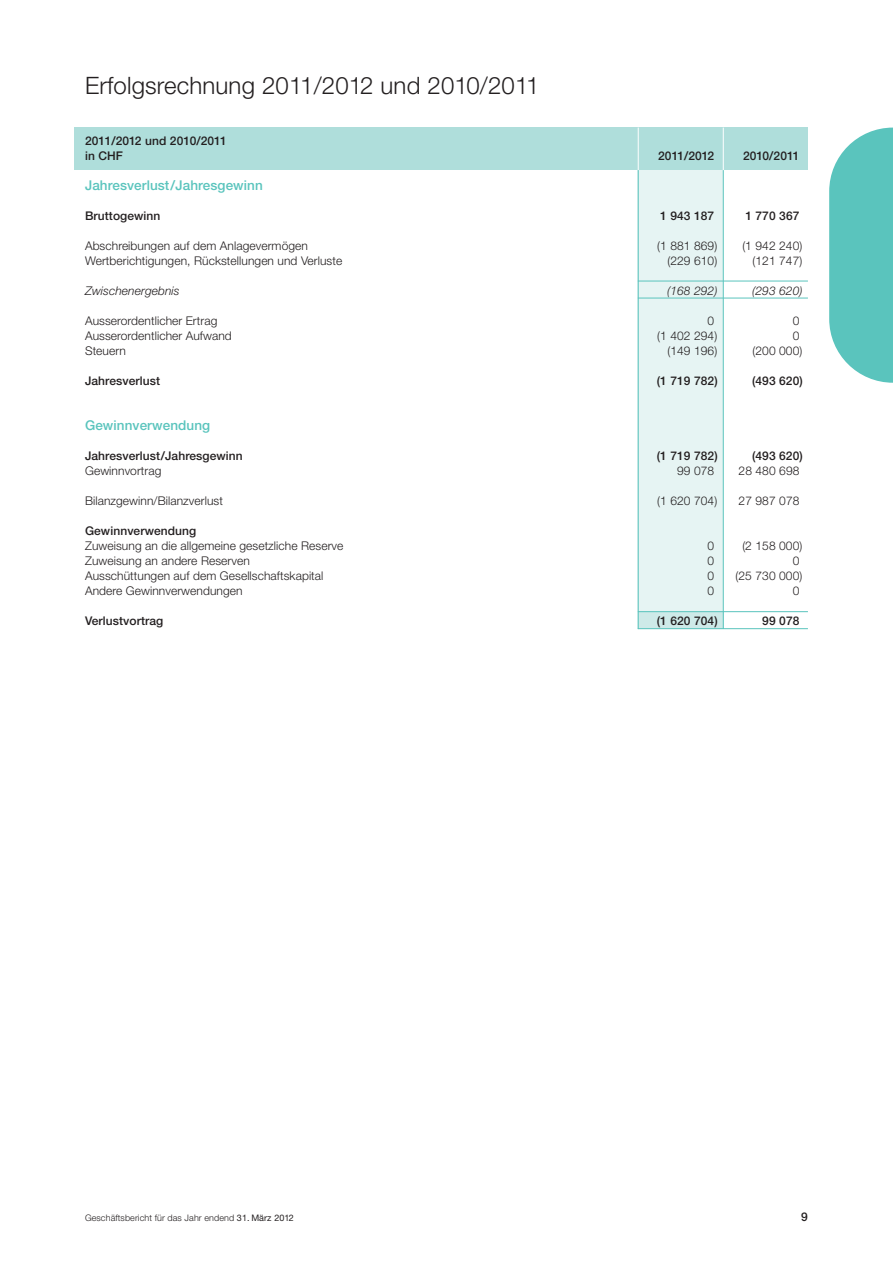
<style>
.page{position:relative;width:893px;height:1263px;background:#fff}
.page>*{position:absolute;margin:0;border:0;box-sizing:border-box;transform-origin:0 0}
.t1{font:300 24px "Helvetica Neue LT Std";letter-spacing:.005em;color:#231f20}
.t2{font:500 13.5px "Helvetica Neue LT Std";letter-spacing:.005em;color:#5ac4bd}
.t3{font:300 12px "Helvetica Neue LT Std";letter-spacing:.005em;color:#231f20}
.t4{font:500 12px/15px "Helvetica Neue LT Std";letter-spacing:.005em;color:#231f20}
.t5{font:italic 300 12px "Helvetica Neue LT Std";letter-spacing:.005em;color:#231f20}
.t6{font:300 9px "Helvetica Neue LT Std";letter-spacing:.01em;color:#231f20}
.s1{font-weight:400}
</style>
<div class="page">
<svg style="left:829px;top:128px;width:63px;height:255px;background:#6ccac4"></svg>
<div style="left:638px;top:128px;width:85px;height:501px;background:#e6f4f3"></div>
<div style="left:74px;top:128px;width:734px;height:42px;background:#afdedb"></div>
<hr style="left:638px;top:128px;width:1px;height:42px;background:#fff">
<hr style="left:723px;top:128px;width:1px;height:42px;background:#fff">
<div style="left:639px;top:611px;width:85px;height:17px;background:#ceeae8"></div>
<hr style="left:638px;top:170px;width:1px;height:459px;background:#5ac4bd">
<hr style="left:723px;top:170px;width:1px;height:459px;background:#5ac4bd">
<hr style="left:638px;top:628px;width:170px;height:1px;background:#5ac4bd">
<hr style="left:638px;top:611px;width:170px;height:1px;background:#5ac4bd">
<hr style="left:638px;top:298px;width:170px;height:1px;background:#5ac4bd">
<hr style="left:638px;top:281px;width:170px;height:1px;background:#5ac4bd">
<h1 class="t1" style="left:85px;top:70px;width:456px">Erfolgsrechnung 2011/2012 und 2010/2011</h1>
<p class="t4" style="left:85px;top:133px;width:143px">2011/2012 und 2010/2011 in CHF</p>
<p class="t4" style="left:658px;top:148px;width:58px">2011/2012</p>
<p class="t4" style="left:743px;top:148px;width:58px">2010/2011</p>
<p class="t2" style="left:85px;top:177px;width:179px">Jahresverlust/Jahresgewinn</p>
<p class="t4" style="left:85px;top:208px;width:77px">Bruttogewinn</p>
<p class="t4" style="left:660px;top:208px;width:56px">1 943 187</p>
<p class="t4" style="left:745px;top:208px;width:56px">1 770 367</p>
<p class="t3" style="left:85px;top:238px;width:224px">Abschreibungen auf dem Anlagevermögen</p>
<p class="t3" style="left:657px;top:238px;width:61px">(1 881 869)</p>
<p class="t3" style="left:742px;top:238px;width:61px">(1 942 240)</p>
<p class="t3" style="left:85px;top:253px;width:259px">Wertberichtigungen, Rückstellungen und Verluste</p>
<p class="t3" style="left:667px;top:253px;width:51px">(229 610)</p>
<p class="t3" style="left:752px;top:253px;width:51px">(121 747)</p>
<p class="t5" style="left:85px;top:283px;width:96px">Zwischenergebnis</p>
<p class="t5" style="left:667px;top:283px;width:52px">(168 292)</p>
<p class="t5" style="left:752px;top:283px;width:52px">(293 620)</p>
<p class="t3" style="left:85px;top:313px;width:134px">Ausserordentlicher Ertrag</p>
<p class="t3" style="left:708px;top:313px;width:8px">0</p>
<p class="t3" style="left:793px;top:313px;width:8px">0</p>
<p class="t3" style="left:85px;top:328px;width:148px">Ausserordentlicher Aufwand</p>
<p class="t3" style="left:657px;top:328px;width:61px">(1 402 294)</p>
<p class="t3" style="left:793px;top:328px;width:8px">0</p>
<p class="t3" style="left:85px;top:343px;width:42px">Steuern</p>
<p class="t3" style="left:667px;top:343px;width:51px">(149 196)</p>
<p class="t3" style="left:752px;top:343px;width:51px">(200 000)</p>
<p class="t4" style="left:85px;top:373px;width:77px">Jahresverlust</p>
<p class="t4" style="left:657px;top:373px;width:62px">(1 719 782)</p>
<p class="t4" style="left:752px;top:373px;width:52px">(493 620)</p>
<p class="t2" style="left:85px;top:417px;width:127px">Gewinnverwendung</p>
<p class="t4" style="left:85px;top:448px;width:159px">Jahresverlust/Jahresgewinn</p>
<p class="t4" style="left:657px;top:448px;width:62px">(1 719 782)</p>
<p class="t4" style="left:752px;top:448px;width:52px">(493 620)</p>
<p class="t3" style="left:85px;top:463px;width:78px">Gewinnvortrag</p>
<p class="t3" style="left:677px;top:463px;width:39px">99 078</p>
<p class="t3" style="left:739px;top:463px;width:62px">28 480 698</p>
<p class="t3" style="left:85px;top:493px;width:139px">Bilanzgewinn/Bilanzverlust</p>
<p class="t3" style="left:657px;top:493px;width:61px">(1 620 704)</p>
<p class="t3" style="left:739px;top:493px;width:62px">27 987 078</p>
<p class="t4" style="left:85px;top:523px;width:113px">Gewinnverwendung</p>
<p class="t3" style="left:85px;top:538px;width:260px">Zuweisung an die allgemeine gesetzliche Reserve</p>
<p class="t3" style="left:708px;top:538px;width:8px">0</p>
<p class="t3" style="left:742px;top:538px;width:61px">(2 158 000)</p>
<p class="t3" style="left:85px;top:553px;width:166px">Zuweisung an andere Reserven</p>
<p class="t3" style="left:708px;top:553px;width:8px">0</p>
<p class="t3" style="left:793px;top:553px;width:8px">0</p>
<p class="t3" style="left:85px;top:568px;width:240px">Ausschüttungen auf dem Gesellschaftskapital</p>
<p class="t3" style="left:708px;top:568px;width:8px">0</p>
<p class="t3" style="left:736px;top:568px;width:68px">(25 730 000)</p>
<p class="t3" style="left:85px;top:583px;width:159px">Andere Gewinnverwendungen</p>
<p class="t3" style="left:708px;top:583px;width:8px">0</p>
<p class="t3" style="left:793px;top:583px;width:8px">0</p>
<p class="t4" style="left:85px;top:613px;width:80px">Verlustvortrag</p>
<p class="t4" style="left:657px;top:613px;width:62px">(1 620 704)</p>
<p class="t4" style="left:762px;top:613px;width:39px">99 078</p>
<p class="t6" style="left:85px;top:1212px;width:210px">Geschäftsbericht für das Jahr endend <span class="s1">31. März 2012</span></p>
<p class="t4" style="left:801px;top:1208px;width:8px">9</p>
</div>
